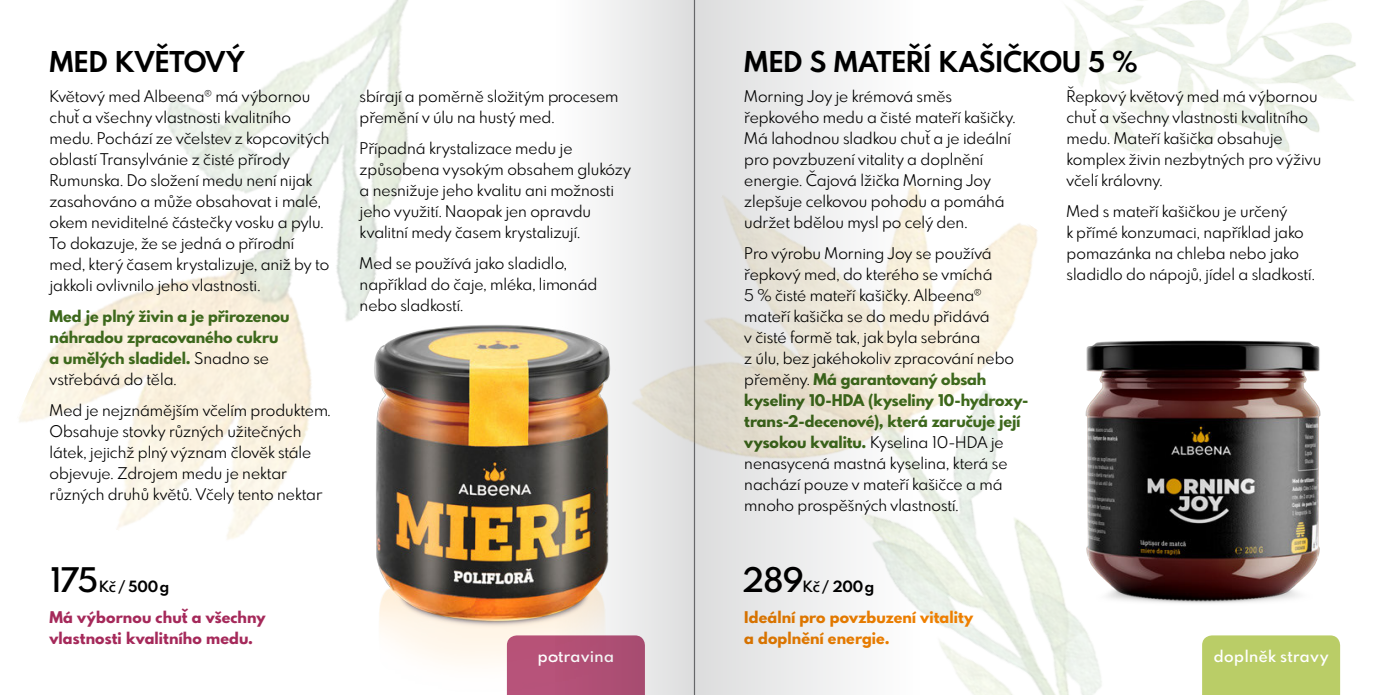
<style>
.page{position:relative;width:1389px;height:695px;background:#fff}
.page>*{position:absolute;margin:0;border:0;box-sizing:border-box;transform-origin:0 0}
.t1{font:700 28px "Spartan MB";letter-spacing:.005em;color:#000}
.t2{font:15.75px/21px "Spartan MB";letter-spacing:-.005em;color:#000}
.t3{font:800 15.75px/21px "Spartan MB";color:#3d681c}
.t4{font:800 15.75px/21px "Spartan MB";letter-spacing:.01em;color:#a5295a}
.t5{font:800 15.75px/21px "Spartan MB";letter-spacing:.01em;color:#ee7f00}
.t6{font:600 15.75px "Spartan MB";letter-spacing:.035em;color:#fff}
.t7{font:700 15.22px "Spartan MB";letter-spacing:-.005em;color:#000}
.s1{font-weight:400;color:#000}
.s2{font-weight:800;color:#3d681c}
.s3{font-weight:600;font-size:33.07px}
.s4{font-weight:600}
</style>
<div class="page">
<img style="left:919px;top:194px;width:422px;height:500px">
<img style="left:19px;top:0;width:389px;height:540px">
<img style="left:1066px;top:0;width:290px;height:152px">
<img style="left:321px;top:265px;width:235px;height:429px">
<img style="left:1037px;top:304px;width:304px;height:331px">
<div style="left:1202px;top:635px;width:138px;height:59px;background:#bacd67"></div>
<div style="left:507px;top:635px;width:49px;height:59px;background:#b75379"></div>
<svg style="left:694px;top:0;width:225px;height:694px"></svg>
<svg style="left:556px;top:0;width:138px;height:694px"></svg>
<h1 class="t1" style="left:50px;top:42px;width:168px">MED KVĚTOVÝ</h1>
<h1 class="t1" style="left:744px;top:42px;width:395px">MED SMATEŘÍ KAŠIČKOU 5 %</h1>
<p class="t2" style="left:50px;top:85px;width:282px">Květový med Albeena® má výbornou chuť a všechny vlastnosti kvalitního medu. Pochází ze včelstev z kopcovitých oblastí Transylvánie z čisté přírody Rumunska. Do složení medu není nijak zasahováno a může obsahovat i malé, okem neviditelné částečky vosku a pylu.<br>To dokazuje, že se jedná o přírodní med, který časem krystalizuje, aniž by to jakkoli ovlivnilo jeho vlastnosti.</p>
<p class="t3" style="left:50px;top:305px;width:242px">Med je plný živin a je přirozenou náhradou zpracovaného cukru a umělých sladidel. <span class="s1">Snadno se vstřebává do těla.</span></p>
<p class="t2" style="left:50px;top:399px;width:283px">Med je nejznámějším včelím produktem.<br>Obsahuje stovky různých užitečných látek, jejichž plný význam člověk stále objevuje. Zdrojem medu je nektar různých druhů květů. Včely tento nektar</p>
<p class="t2" style="left:360px;top:86px;width:260px">sbírají a poměrně složitým procesem přemění v úlu na hustý med.</p>
<p class="t2" style="left:360px;top:137px;width:273px">Případná krystalizace medu je způsobena vysokým obsahem glukózy a nesnižuje jeho kvalitu ani možnosti jeho využití. Naopak jen opravdu kvalitní medy časem krystalizují.</p>
<p class="t2" style="left:360px;top:252px;width:239px">Med se používá jako sladidlo, například do čaje, mléka, limonád nebo sladkostí.</p>
<p class="t2" style="left:744px;top:86px;width:273px">Morning Joy je krémová směs řepkového medu a čisté mateří kašičky.<br>Má lahodnou sladkou chuť a je ideální pro povzbuzení vitality a doplnění energie. Čajová lžička Morning Joy zlepšuje celkovou pohodu a pomáhá udržet bdělou mysl po celý den.</p>
<p class="t2" style="left:744px;top:242px;width:286px">Pro výrobu Morning Joy se používá řepkový med, do kterého se vmíchá<br>5 % čisté mateří kašičky. Albeena® mateří kašička se do medu přidává<br>v čisté formě tak, jak byla sebrána<br>z úlu, bez jakéhokoliv zpracování nebo přeměny. <span class="s2">Má garantovaný obsah kyseliny 10-HDA (kyseliny 10-hydroxy&shy;trans-2-decenové), která zaručuje její vysokou kvalitu.</span> Kyselina 10-HDA je nenasycená mastná kyselina, která se nachází pouze v mateří kašičce a má mnoho prospěšných vlastností.</p>
<p class="t2" style="left:1067px;top:85px;width:256px">Řepkový květový med má výbornou chuť a všechny vlastnosti kvalitního medu. Mateří kašička obsahuje komplex živin nezbytných pro výživu včelí královny.</p>
<p class="t2" style="left:1067px;top:200px;width:250px">Med s mateří kašičkou je určený<br>k přímé konzumaci, například jako pomazánka na chleba nebo jako sladidlo do nápojů, jídel a sladkostí.</p>
<p class="t7" style="left:49px;top:576px;width:121px"><span class="s3">175</span><span class="s4">Kč /</span> 500G</p>
<p class="t7" style="left:742px;top:575px;width:134px"><span class="s3">289</span><span class="s4">Kč /</span> 200G</p>
<p class="t4" style="left:49px;top:605px;width:218px">Má výbornou chuť a všechny vlastnosti kvalitního medu.</p>
<p class="t5" style="left:744px;top:605px;width:231px">Ideální pro povzbuzení vitality a doplnění energie.</p>
<p class="t6" style="left:538px;top:645px;width:78px">potravina</p>
<p class="t6" style="left:1214px;top:645px;width:116px">doplněk stravy</p>
</div>
